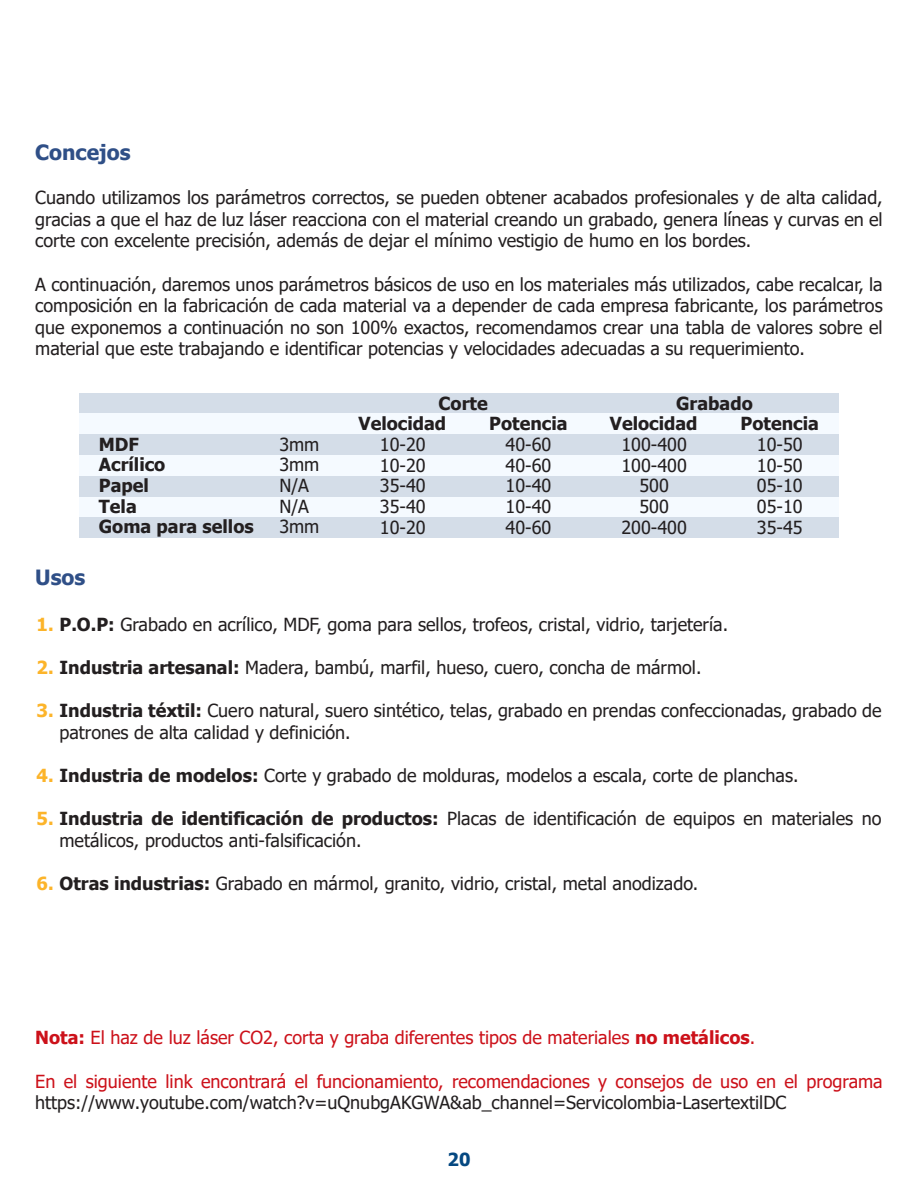
<style>
.page{position:relative;width:918px;height:1188px;background:#fff}
.page>*{position:absolute;margin:0;border:0;box-sizing:border-box;transform-origin:0 0}
.t1{font:700 21px "Tahoma";color:#2f4f87}
.t2{font:18px/20.7px "Tahoma";color:#231f20;text-align:justify}
.t3{font:18px "Tahoma";color:#cc111a}
.t4{font:700 18px/20.7px "Tahoma";color:#231f20}
.t5{font:700 18px "Tahoma";color:#054881}
.s1{font-weight:700;color:#fcb42a}
.s2{font-weight:700}
</style>
<div class="page">
<div style="left:79px;top:393px;width:760px;height:21px;background:#d4dde8"></div>
<div style="left:79px;top:414px;width:760px;height:20px;background:#f5faff"></div>
<div style="left:79px;top:434px;width:760px;height:21px;background:#d4dde8"></div>
<div style="left:79px;top:455px;width:760px;height:21px;background:#f5faff"></div>
<div style="left:79px;top:476px;width:760px;height:21px;background:#d4dde8"></div>
<div style="left:79px;top:497px;width:760px;height:20px;background:#f5faff"></div>
<div style="left:79px;top:517px;width:760px;height:21px;background:#d4dde8"></div>
<p class="t1" style="left:35px;top:137px;width:97px">Concejos</p>
<p class="t2" style="left:35px;top:188px;width:849px;line-height:21.6px">Cuando utilizamos los parámetros correctos, se pueden obtener acabados profesionales y de alta calidad, gracias a que el haz de luz láser reacciona con el material creando un grabado, genera líneas y curvas en el corte con excelente precisión, además de dejar el mínimo vestigio de humo en los bordes.</p>
<p class="t2" style="left:35px;top:274px;width:849px;line-height:21.6px">A continuación, daremos unos parámetros básicos de uso en los materiales más utilizados, cabe recalcar, la composición en la fabricación de cada material va a depender de cada empresa fabricante, los parámetros que exponemos a continuación no son 100% exactos, recomendamos crear una tabla de valores sobre el material que este trabajando e identificar potencias y velocidades adecuadas a su requerimiento.</p>
<p class="t4" style="left:99px;top:435px;width:156px">MDF<br>Acrílico<br>Papel<br>Tela<br>Goma para sellos</p>
<p class="t2" style="left:279px;top:435px;width:42px;text-align:left">3mm<br>3mm<br>N/A<br>N/A<br>3mm</p>
<p class="t4" style="left:439px;top:394px;width:51px">Corte</p>
<p class="t4" style="left:676px;top:394px;width:78px">Grabado</p>
<p class="t4" style="left:359px;top:414px;width:89px">Velocidad</p>
<p class="t2" style="left:380px;top:435px;width:47px">10-20<br>10-20<br>35-40<br>35-40<br>10-20</p>
<p class="t4" style="left:489px;top:414px;width:80px">Potencia</p>
<p class="t2" style="left:506px;top:435px;width:47px">40-60<br>40-60<br>10-40<br>10-40<br>40-60</p>
<p class="t4" style="left:610px;top:414px;width:89px">Velocidad</p>
<p class="t2" style="left:621px;top:435px;width:67px;text-align:center">100-400<br>100-400<br>500<br>500<br>200-400</p>
<p class="t4" style="left:741px;top:414px;width:80px">Potencia</p>
<p class="t2" style="left:757px;top:435px;width:47px">10-50<br>10-50<br>05-10<br>05-10<br>35-45</p>
<p class="t1" style="left:35px;top:563px;width:52px">Usos</p>
<p class="t2" style="left:37px;top:615px;width:693px"><span class="s1">1.</span> <span class="s2">P.O.P:</span> Grabado en acrílico, MDF, goma para sellos, trofeos, cristal, vidrio, tarjetería.</p>
<p class="t2" style="left:37px;top:658px;width:666px"><span class="s1">2.</span> <span class="s2">Industria artesanal:</span> Madera, bambú, marfil, hueso, cuero, concha de mármol.</p>
<p class="t2" style="left:37px;top:701px;width:847px"><span class="s1">3.</span> <span class="s2">Industria téxtil:</span> Cuero natural, suero sintético, telas, grabado en prendas confeccionadas, grabado de</p>
<p class="t2" style="left:60px;top:723px;width:293px">patrones de alta calidad y definición.</p>
<p class="t2" style="left:37px;top:766px;width:763px"><span class="s1">4.</span> <span class="s2">Industria de modelos:</span> Corte y grabado de molduras, modelos a escala, corte de planchas.</p>
<p class="t2" style="left:37px;top:809px;width:847px"><span class="s1">5.</span> <span class="s2">Industria de identificación de productos:</span> Placas de identificación de equipos en materiales no</p>
<p class="t2" style="left:60px;top:831px;width:304px">metálicos, productos anti-falsificación.</p>
<p class="t2" style="left:37px;top:874px;width:663px"><span class="s1">6.</span> <span class="s2">Otras industrias:</span> Grabado en mármol, granito, vidrio, cristal, metal anodizado.</p>
<p class="t3" style="left:35px;top:1026px;width:721px"><span class="s2">Nota:</span> El haz de luz láser CO2, corta y graba diferentes tipos de materiales <span class="s2">no metálicos</span>.</p>
<p class="t3" style="left:35px;top:1069px;width:849px">En el siguiente link encontrará el funcionamiento, recomendaciones y consejos de uso en el programa</p>
<p class="t2" style="left:35px;top:1093px;width:753px">https://www.youtube.com/watch?v=uQnubgAKGWA&amp;ab_channel=Servicolombia-LasertextilDC</p>
<p class="t5" style="left:448px;top:1147px;width:24px">20</p>
</div>
